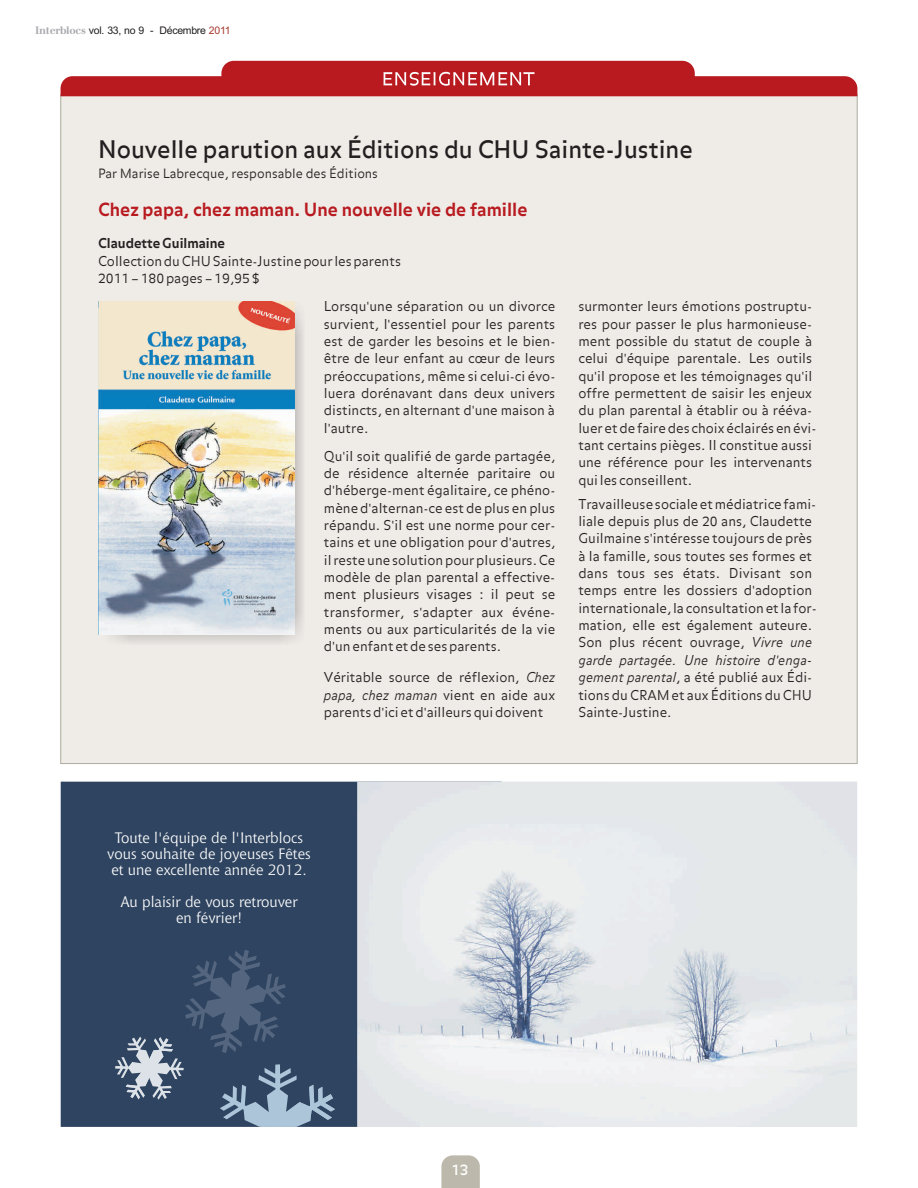
<style>
.page{position:relative;width:918px;height:1188px;background:#fff}
.page>*{position:absolute;margin:0;border:0;box-sizing:border-box;transform-origin:0 0}
.t1{font:24px "Balance";color:#231f20}
.t2{font:700 18px "Balance";color:#b81a1f}
.t3{font:15px/16px "Chianti BT";color:#fff;text-align:center}
.t4{font:15px "Balance";color:#fff}
.t5{font:300 13.5px/17.4px "Balance";color:#231f20}
.t6{font:700 13.5px "Balance";color:#231f20}
.t7{font:300 12.75px "Balance";color:#231f20}
.t8{font:10.5px "Arial";letter-spacing:-.03em;color:#231f20}
.s1{font-family:"Walbaum Roman Os F,Bold";color:#a8a9ad}
.s2{color:#a73930}
.s3{font-style:italic}
</style>
<div class="page">
<div style="left:60px;top:94px;width:798px;height:670px;background:#efece8"></div>
<svg style="left:61px;top:61px;width:796px;height:35px"></svg>
<svg style="left:441px;top:1155px;width:39px;height:33px"></svg>
<div style="left:103px;top:302px;width:202px;height:344px;background:#231f20;opacity:.49"></div>
<img style="left:98px;top:301px;width:196px;height:334px">
<div style="left:61px;top:782px;width:296px;height:345px;background:#2f4460"></div>
<img style="left:357px;top:782px;width:500px;height:345px">
<svg style="left:115px;top:950px;width:220px;height:177px;background:#425771"></svg>
<p class="t8" style="left:35px;top:27px;width:197px"><span class="s1">Interblocs</span> vol. 33, no 9 - Décembre <span class="s2">2011</span></p>
<h1 class="t1" style="left:98px;top:139px;width:596px">Nouvelle parution aux Éditions du CHU Sainte-Justine</h1>
<p class="t7" style="left:98px;top:168px;width:281px">Par Marise Labrecque, responsable des Éditions</p>
<h2 class="t2" style="left:98px;top:202px;width:431px">Chez papa, chez maman. Une nouvelle vie de famille</h2>
<p class="t6" style="left:98px;top:238px;width:129px">Claudette Guilmaine</p>
<p class="t5" style="left:98px;top:253px;width:305px">Collection du CHU Sainte-Justine pour les parents<br>2011 – 180 pages – 19,95 $</p>
<p class="t5" style="left:324px;top:299px;width:233px;text-align:justify">Lorsqu'une séparation ou un divorce survient, l'essentiel pour les parents est de garder les besoins et le bien&shy;être de leur enfant au cœur de leurs préoccupations, même si celui-ci évo&shy;luera dorénavant dans deux univers distincts, en alternant d'une maison à l'autre.</p>
<p class="t5" style="left:324px;top:448px;width:233px;text-align:justify">Qu'il soit qualifié de garde partagée, de résidence alternée paritaire ou d'héberge-ment égalitaire, ce phéno&shy;mène d'alternan-ce est de plus en plus répandu. S'il est une norme pour cer&shy;tains et une obligation pour d'autres, il reste une solution pour plusieurs. Ce modèle de plan parental a effective&shy;ment plusieurs visages : il peut se transformer, s'adapter aux événe&shy;ments ou aux particularités de la vie d'un enfant et de ses parents.</p>
<p class="t5" style="left:324px;top:670px;width:233px;text-align:justify">Véritable source de réflexion, <span class="s3">Chez papa, chez maman</span> vient en aide aux parents d'ici et d'ailleurs qui doivent</p>
<p class="t5" style="left:578px;top:299px;width:240px">surmonter leurs émotions postruptu&shy;res pour passer le plus harmonieuse&shy;ment possible du statut de couple à celui d'équipe parentale. Les outils qu'il propose et les témoignages qu'il offre permettent de saisir les enjeux du plan parental à établir ou à rééva&shy;luer et de faire des choix éclairés en évi&shy;tant certains pièges. Il constitue aussi une référence pour les intervenants qui les conseillent.</p>
<p class="t5" style="left:578px;top:496px;width:240px">Travailleuse sociale et médiatrice fami&shy;liale depuis plus de 20 ans, Claudette Guilmaine s'intéresse toujours de près à la famille, sous toutes ses formes et dans tous ses états. Divisant son temps entre les dossiers d'adoption internationale, la consultation et la for&shy;mation, elle est également auteure.<br>Son plus récent ouvrage, <span class="s3">Vivre une garde partagée. Une histoire d'enga&shy;gement parental</span>, a été publié aux Édi&shy;tions du CRAM et aux Éditions du CHU Sainte-Justine.</p>
<p class="t3" style="left:107px;top:831px;width:205px">Toute l'équipe de l'Interblocs vous souhaite de joyeuses Fêtes et une excellente année 2012.</p>
<p class="t3" style="left:120px;top:895px;width:179px">Au plaisir de vous retrouver en février!</p>
<p class="t4" style="left:451px;top:1163px;width:19px">13</p>
</div>
